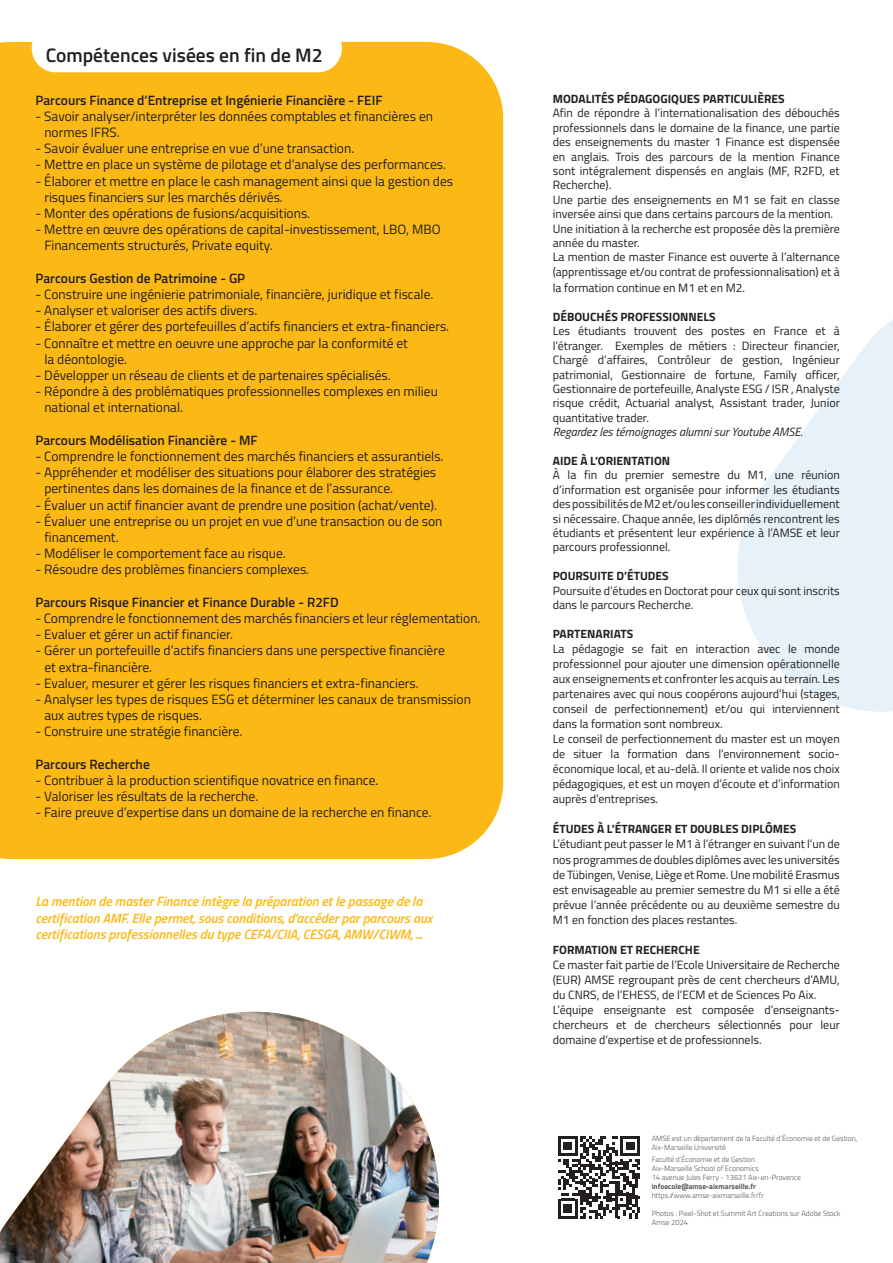
<style>
.page{position:relative;width:893px;height:1263px;background:#fff}
.page>*{position:absolute;margin:0;border:0;box-sizing:border-box;transform-origin:0 0}
.t1{font:600 19.5px "Titillium Web";color:#231f20}
.t2{font:13.5px/16.2px "Titillium Web";color:#231f20}
.t3{font:italic 600 13.5px/16.2px "Titillium Web";color:#fcb814}
.t4{font:600 13.5px "Titillium Web";color:#231f20}
.t5{font:12px/14.4px "Titillium Web";color:#231f20}
.t6{font:700 12px "Titillium Web";color:#231f20}
.t7{font:italic 12px "Titillium Web";color:#231f20}
.t8{font:300 7.5px/9px "Titillium Web";color:#57585a}
.t9{font:700 7.5px "Titillium Web";color:#57585a}
</style>
<div class="page">
<svg style="left:737px;top:319px;width:156px;height:393px;fill:#e6f1f9"></svg>
<div style="left:0;top:42px;width:503px;height:817px;background:#fcb814"></div>
<div style="left:32px;top:24px;width:310px;height:48px;background:#fff;border-radius:24px"></div>
<img style="left:0;top:1012px;width:440px;height:251px">
<svg style="left:558px;top:1136px;width:82px;height:82px"></svg>
<h1 class="t1" style="left:46px;top:40px;width:278px">Compétences visées en fin de M2</h1>
<p class="t4" style="left:35px;top:90px;width:349px">Parcours Finance d’Entreprise et Ingénierie Financière - FEIF</p>
<p class="t2" style="left:44px;top:107px;width:390px;text-indent:-9px">- Savoir analyser/interpréter les données comptables et financières en normes IFRS.</p>
<p class="t2" style="left:35px;top:140px;width:320px">- Savoir évaluer une entreprise en vue d’une transaction.</p>
<p class="t2" style="left:35px;top:156px;width:412px">- Mettre en place un système de pilotage et d’analyse des performances.</p>
<p class="t2" style="left:44px;top:172px;width:410px;text-indent:-9px">- Élaborer et mettre en place le cash management ainsi que la gestion des risques financiers sur les marchés dérivés.</p>
<p class="t2" style="left:35px;top:205px;width:276px">- Monter des opérations de fusions/acquisitions.</p>
<p class="t2" style="left:44px;top:221px;width:398px;text-indent:-9px">- Mettre en œuvre des opérations de capital-investissement, LBO, MBO<br>Financements structurés, Private equity.</p>
<p class="t4" style="left:35px;top:268px;width:211px">Parcours Gestion de Patrimoine - GP</p>
<p class="t2" style="left:35px;top:286px;width:400px">- Construire une ingénierie patrimoniale, financière, juridique et fiscale.</p>
<p class="t2" style="left:35px;top:302px;width:223px">- Analyser et valoriser des actifs divers.</p>
<p class="t2" style="left:35px;top:318px;width:415px">- Élaborer et gérer des portefeuilles d’actifs financiers et extra-financiers.</p>
<p class="t2" style="left:44px;top:334px;width:365px;text-indent:-9px">- Connaître et mettre en oeuvre une approche par la conformité et la déontologie.</p>
<p class="t2" style="left:35px;top:367px;width:357px">- Développer un réseau de clients et de partenaires spécialisés.</p>
<p class="t2" style="left:44px;top:383px;width:395px;text-indent:-9px">- Répondre à des problématiques professionnelles complexes en milieu national et international.</p>
<p class="t4" style="left:35px;top:430px;width:224px">Parcours Modélisation Financière - MF</p>
<p class="t2" style="left:35px;top:448px;width:410px">- Comprendre le fonctionnement des marchés financiers et assurantiels.</p>
<p class="t2" style="left:44px;top:464px;width:393px;text-indent:-9px">- Appréhender et modéliser des situations pour élaborer des stratégies pertinentes dans les domaines de la finance et de l’assurance.</p>
<p class="t2" style="left:35px;top:496px;width:403px">- Évaluer un actif financier avant de prendre une position (achat/vente).</p>
<p class="t2" style="left:44px;top:512px;width:400px;text-indent:-9px">- Évaluer une entreprise ou un projet en vue d’une transaction ou de son financement.</p>
<p class="t2" style="left:35px;top:545px;width:252px">- Modéliser le comportement face au risque.</p>
<p class="t2" style="left:35px;top:561px;width:275px">- Résoudre des problèmes financiers complexes.</p>
<p class="t4" style="left:35px;top:592px;width:305px">Parcours Risque Financier et Finance Durable - R2FD</p>
<p class="t2" style="left:35px;top:610px;width:447px">- Comprendre le fonctionnement des marchés financiers et leur réglementation.</p>
<p class="t2" style="left:35px;top:626px;width:199px">- Evaluer et gérer un actif financier.</p>
<p class="t2" style="left:44px;top:642px;width:402px;text-indent:-9px">- Gérer un portefeuille d’actifs financiers dans une perspective financière et extra-financière.</p>
<p class="t2" style="left:35px;top:674px;width:385px">- Evaluer, mesurer et gérer les risques financiers et extra-financiers.</p>
<p class="t2" style="left:44px;top:691px;width:428px;text-indent:-9px">- Analyser les types de risques ESG et déterminer les canaux de transmission aux autres types de risques.</p>
<p class="t2" style="left:35px;top:723px;width:209px">- Construire une stratégie financière.</p>
<p class="t4" style="left:35px;top:754px;width:116px">Parcours Recherche</p>
<p class="t2" style="left:35px;top:772px;width:345px">- Contribuer à la production scientifique novatrice en finance.</p>
<p class="t2" style="left:35px;top:788px;width:224px">- Valoriser les résultats de la recherche.</p>
<p class="t2" style="left:35px;top:804px;width:398px">- Faire preuve d’expertise dans un domaine de la recherche en finance.</p>
<p class="t3" style="left:35px;top:893px;width:399px">La mention de master Finance intègre la préparation et le passage de la certification AMF. Elle permet, sous conditions, d’accéder par parcours aux certifications professionnelles du type CEFA/CIIA, CESGA, AMW/CIWM, ...</p>
<p class="t6" style="left:553px;top:90px;width:233px">MODALITÉS PÉDAGOGIQUES PARTICULIÈRES</p>
<p class="t5" style="left:553px;top:105px;width:289px">Afin de répondre à l’internationalisation des débouchés professionnels dans le domaine de la finance, une partie des enseignements du master 1 Finance est dispensée en anglais. Trois des parcours de la mention Finance sont intégralement dispensés en anglais (MF, R2FD, et Recherche).<br>Une partie des enseignements en M1 se fait en classe inversée ainsi que dans certains parcours de la mention.<br>Une initiation à la recherche est proposée dès la première année du master.<br>La mention de master Finance est ouverte à l’alternance (apprentissage et/ou contrat de professionnalisation) et à</p>
<p class="t5" style="left:553px;top:280px;width:194px">la formation continue en M1 et en M2.</p>
<p class="t6" style="left:553px;top:308px;width:164px">DÉBOUCHÉS PROFESSIONNELS</p>
<p class="t5" style="left:553px;top:323px;width:289px;text-align:justify">Les étudiants trouvent des postes en France et à l’étranger. Exemples de métiers : Directeur financier, Chargé d’affaires, Contrôleur de gestion, Ingénieur patrimonial, Gestionnaire de fortune, Family officer, Gestionnaire de portefeuille, Analyste ESG / ISR , Analyste risque crédit, Actuarial analyst, Assistant trader, Junior quantitative trader.</p>
<p class="t7" style="left:553px;top:423px;width:251px">Regardez les témoignages alumni sur Youtube AMSE.</p>
<p class="t6" style="left:553px;top:452px;width:119px">AIDE À L’ORIENTATION</p>
<p class="t5" style="left:553px;top:467px;width:289px;text-align:justify">À la fin du premier semestre du M1, une réunion d’information est organisée pour informer les étudiants des possibilités de M2 et/ou les conseiller individuellement si nécessaire. Chaque année, les diplômés rencontrent les étudiants et présentent leur expérience à l’AMSE et leur parcours professionnel.</p>
<p class="t6" style="left:553px;top:567px;width:117px">POURSUITE D’ÉTUDES</p>
<p class="t5" style="left:553px;top:583px;width:289px">Poursuite d’études en Doctorat pour ceux qui sont inscrits dans le parcours Recherche.</p>
<p class="t6" style="left:553px;top:625px;width:82px">PARTENARIATS</p>
<p class="t5" style="left:553px;top:641px;width:289px;line-height:15px">La pédagogie se fait en interaction avec le monde professionnel pour ajouter une dimension opérationnelle aux enseignements et confronter les acquis au terrain. Les partenaires avec qui nous coopérons aujourd’hui (stages, conseil de perfectionnement) et/ou qui interviennent dans la formation sont nombreux.<br>Le conseil de perfectionnement du master est un moyen de situer la formation dans l’environnement socio&shy;économique local, et au-delà. Il oriente et valide nos choix pédagogiques, et est un moyen d’écoute et d’information auprès d’entreprises.</p>
<p class="t6" style="left:553px;top:820px;width:245px">ÉTUDES À L’ÉTRANGER ET D0UBLES DIPLÔMES</p>
<p class="t5" style="left:553px;top:836px;width:289px;line-height:15px;text-align:justify">L’étudiant peut passer le M1 à l’étranger en suivant l’un de nos programmes de doubles diplômes avec les universités de Tübingen, Venise, Liège et Rome. Une mobilité Erasmus est envisageable au premier semestre du M1 si elle a été prévue l’année précédente ou au deuxième semestre du M1 en fonction des places restantes.</p>
<p class="t6" style="left:553px;top:940px;width:148px">FORMATION ET RECHERCHE</p>
<p class="t5" style="left:553px;top:956px;width:289px;line-height:15px">Ce master fait partie de l’Ecole Universitaire de Recherche (EUR) AMSE regroupant près de cent chercheurs d’AMU, du CNRS, de l’EHESS, de l’ECM et de Sciences Po Aix.<br>L’équipe enseignante est composée d’enseignants&shy;chercheurs et de chercheurs sélectionnés pour leur domaine d’expertise et de professionnels.</p>
<p class="t8" style="left:652px;top:1133px;width:207px">AMSE est un département de la Faculté d’Économie et de Gestion,<br>Aix-Marseille Université</p>
<p class="t8" style="left:652px;top:1155px;width:151px">Faculté d’Économie et de Gestion<br>Aix-Marseille School of Economics<br>14 avenue Jules Ferry - 13621 Aix-en-Provence</p>
<p class="t9" style="left:652px;top:1181px;width:106px">infoecole@amse-aixmarseille.fr</p>
<p class="t8" style="left:652px;top:1191px;width:114px">https://www.amse-aixmarseille.fr/fr</p>
<p class="t8" style="left:652px;top:1209px;width:190px">Photos : Pixel-Shot et Summit Art Creations sur Adobe Stock<br>Amse 2024</p>
</div>
